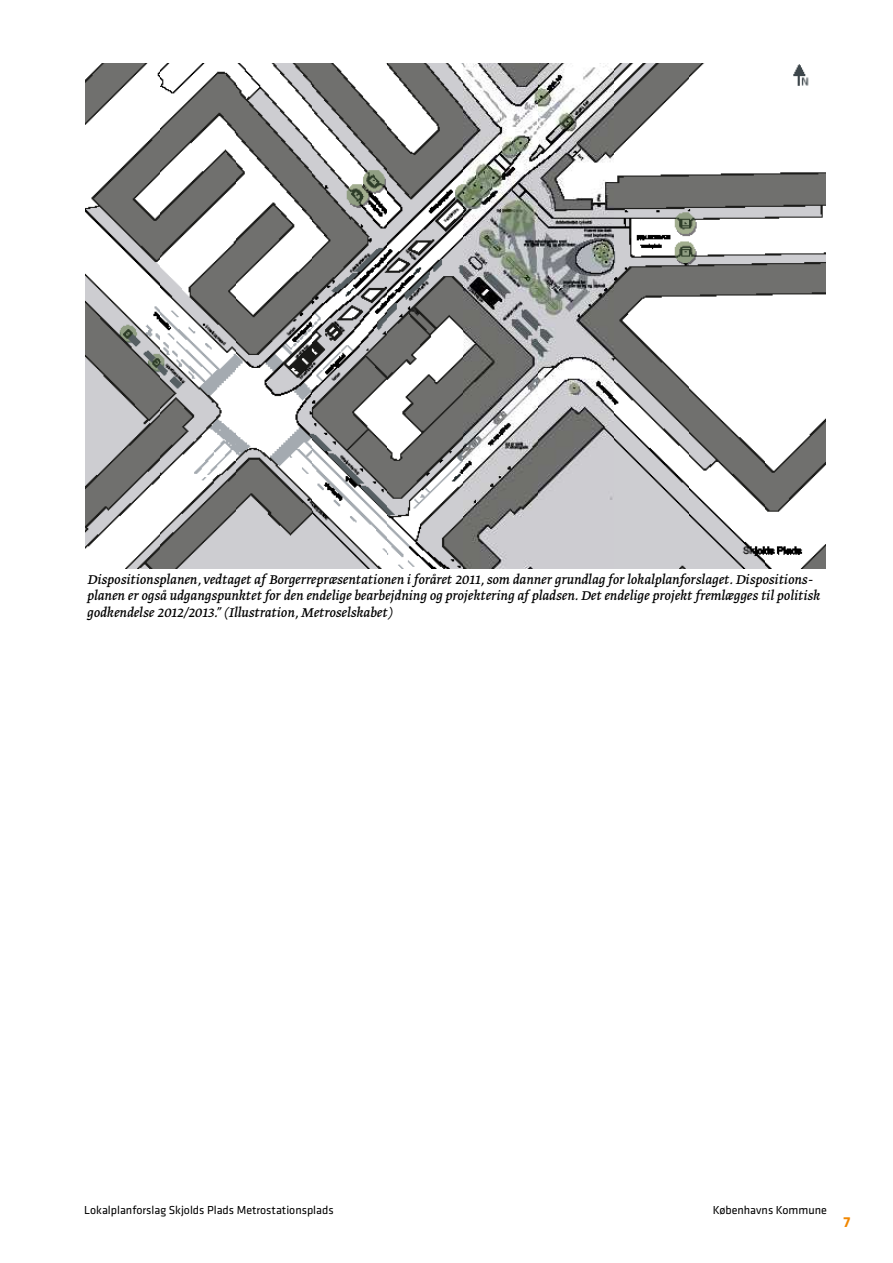
<style>
.page{position:relative;width:893px;height:1263px;background:#fff}
.page>*{position:absolute;margin:0;border:0;box-sizing:border-box;transform-origin:0 0}
.t1{font:italic 15px/16.5px "Greta Text";color:#000}
.t2{font:700 15px "Klavika";color:#f18700}
.t3{font:12px "Klavika";color:#000}
</style>
<div class="page">
<img style="left:85px;top:64px;width:741px;height:505px">
<p class="t1" style="left:87px;top:572px;width:735px">Dispositionsplanen, vedtaget af Borgerrepræsentationen i foråret 2011, som danner grundlag for lokalplanforslaget. Dispositions&shy;planen er også udgangspunktet for den endelige bearbejdning og projektering af pladsen. Det endelige projekt fremlægges til politisk godkendelse 2012/2013.” (Illustration, Metroselskabet)</p>
<p class="t3" style="left:84px;top:1205px;width:251px">Lokalplanforslag Skjolds Plads Metrostationsplads</p>
<p class="t3" style="left:713px;top:1205px;width:116px">Københavns Kommune</p>
<p class="t2" style="left:844px;top:1216px;width:8px">7</p>
</div>
